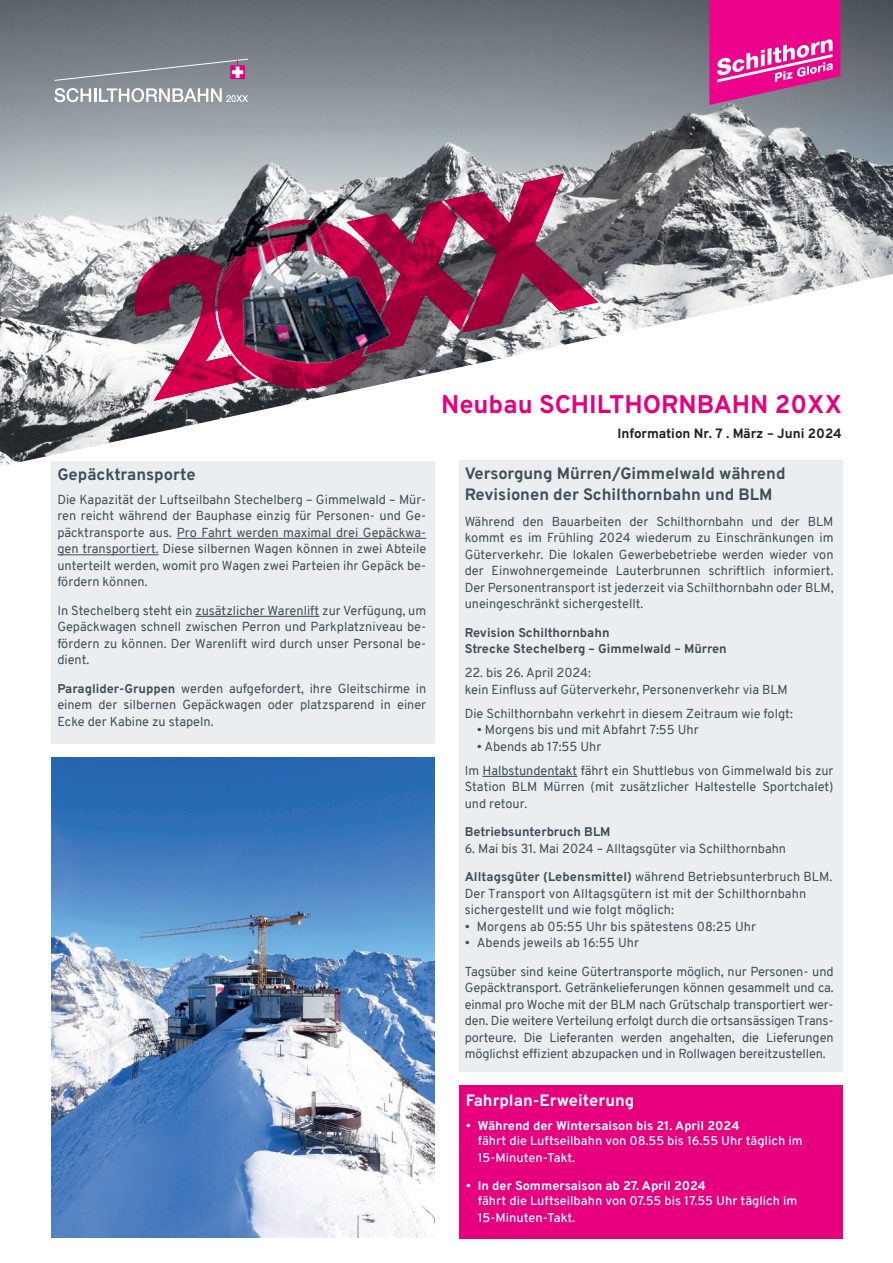
<style>
.page{position:relative;width:893px;height:1263px;background:#fff}
.page>*{position:absolute;margin:0;border:0;box-sizing:border-box;transform-origin:0 0}
.t1{font:700 25.5px "Overpass";color:#e6007e}
.t2{font:700 16.5px/21px "Overpass";color:#3d4f59}
.t3{font:700 16.5px "Overpass";color:#fff}
.t4{font:700 13.5px "Overpass";color:#231f20}
.t5{font:12.75px/16.5px "Overpass";color:#3d4f59;text-align:justify}
.t6{font:500 12.75px/16.5px "Overpass";color:#fff}
.t7{font:700 12.75px/16.5px "Overpass";color:#3d4f59}
.t8{font:700 12.75px "Overpass";color:#fff}
.s1{font-weight:700}
</style>
<div class="page">
<div style="left:51px;top:461px;width:384px;height:283px;background:#ebeef1"></div>
<hr style="left:177px;top:538px;width:249px;height:1px;background:#3d4f59">
<hr style="left:57px;top:554px;width:102px;height:1px;background:#3d4f59">
<hr style="left:195px;top:616px;width:124px;height:1px;background:#3d4f59">
<img style="left:0;top:0;width:893px;height:466px">
<svg style="left:54px;top:88px;width:194px;height:14px"></svg>
<svg style="left:54px;top:59px;width:195px;height:22px;background:#8a8994"></svg>
<svg style="left:134px;top:174px;width:464px;height:227px"></svg>
<img style="left:218px;top:177px;width:209px;height:213px">
<svg style="left:709px;top:0;width:131px;height:105px;background:#df2f98"></svg>
<div style="left:459px;top:1085px;width:384px;height:153px;background:#e6007e"></div>
<div style="left:459px;top:460px;width:384px;height:612px;background:#ebeef1"></div>
<hr style="left:482px;top:776px;width:95px;height:1px;background:#3d4f59">
<img style="left:51px;top:757px;width:384px;height:480px">
<p class="t2" style="left:57px;top:463px;width:140px">Gepäcktransporte</p>
<p class="t5" style="left:57px;top:491px;width:370px">Die Kapazität der Luftseilbahn Stechelberg – Gimmelwald – Mür&shy;ren reicht während der Bauphase einzig für Personen- und Ge&shy;päcktransporte aus. Pro Fahrt werden maximal drei Gepäckwa&shy;gen transportiert. Diese silbernen Wagen können in zwei Abteile unterteilt werden, womit pro Wagen zwei Parteien ihr Gepäck be&shy;fördern können.</p>
<p class="t5" style="left:57px;top:602px;width:370px">In Stechelberg steht ein zusätzlicher Warenlift zur Verfügung, um Gepäckwagen schnell zwischen Perron und Parkplatzniveau be&shy;fördern zu können. Der Warenlift wird durch unser Personal be&shy;dient.</p>
<p class="t5" style="left:57px;top:680px;width:370px"><span class="s1">Paraglider-Gruppen</span> werden aufgefordert, ihre Gleitschirme in einem der silbernen Gepäckwagen oder platzsparend in einer Ecke der Kabine zu stapeln.</p>
<h1 class="t1" style="left:441px;top:383px;width:402px">Neubau SCHILTHORNBAHN 20XX</h1>
<p class="t4" style="left:617px;top:423px;width:226px">Information Nr. 7 . März – Juni 2024</p>
<p class="t2" style="left:465px;top:462px;width:322px">Versorgung Mürren/Gimmelwald während<br>Revisionen der Schilthornbahn und BLM</p>
<p class="t5" style="left:465px;top:513px;width:370px">Während den Bauarbeiten der Schilthornbahn und der BLM kommt es im Frühling 2024 wiederum zu Einschränkungen im Güterverkehr. Die lokalen Gewerbebetriebe werden wieder von der Einwohnergemeinde Lauterbrunnen schriftlich informiert.<br>Der Personentransport ist jederzeit via Schilthornbahn oder BLM, uneingeschränkt sichergestellt.</p>
<p class="t7" style="left:465px;top:623px;width:264px">Revision Schilthornbahn<br>Strecke Stechelberg – Gimmelwald – Mürren</p>
<p class="t5" style="left:465px;top:664px;width:325px">22. bis 26. April 2024:<br>kein Einfluss auf Güterverkehr, Personenverkehr via BLM</p>
<p class="t5" style="left:465px;top:705px;width:330px">Die Schilthornbahn verkehrt in diesem Zeitraum wie folgt:</p>
<p class="t5" style="left:477px;top:721px;width:224px">• Morgens bis und mit Abfahrt 7:55 Uhr</p>
<p class="t5" style="left:465px;top:734px;width:370px;line-height:24px;text-indent:12px">• Abends ab 17:55 Uhr<br>Im Halbstundentakt fährt ein Shuttlebus von Gimmelwald bis zur</p>
<p class="t5" style="left:465px;top:778px;width:370px">Station BLM Mürren (mit zusätzlicher Haltestelle Sportchalet) und retour.</p>
<p class="t7" style="left:465px;top:823px;width:147px">Betriebsunterbruch BLM</p>
<p class="t5" style="left:465px;top:840px;width:323px">6. Mai bis 31. Mai 2024 – Alltagsgüter via Schilthornbahn</p>
<p class="t5" style="left:465px;top:868px;width:369px;text-align:left"><span class="s1">Alltagsgüter (Lebensmittel)</span> während Betriebsunterbruch BLM.<br>Der Transport von Alltagsgütern ist mit der Schilthornbahn sichergestellt und wie folgt möglich:</p>
<p class="t5" style="left:465px;top:918px;width:293px">• Morgens ab 05:55 Uhr bis spätestens 08:25 Uhr</p>
<p class="t5" style="left:465px;top:934px;width:176px">• Abends jeweils ab 16:55 Uhr</p>
<p class="t5" style="left:465px;top:963px;width:370px">Tagsüber sind keine Gütertransporte möglich, nur Personen- und Gepäcktransport. Getränkelieferungen können gesammelt und ca. einmal pro Woche mit der BLM nach Grütschalp transportiert wer&shy;den. Die weitere Verteilung erfolgt durch die ortsansässigen Trans&shy;porteure. Die Lieferanten werden angehalten, die Lieferungen möglichst effizient abzupacken und in Rollwagen bereitzustellen.</p>
<p class="t3" style="left:466px;top:1087px;width:170px">Fahrplan-Erweiterung</p>
<p class="t8" style="left:466px;top:1115px;width:275px">• Während der Wintersaison bis 21. April 2024</p>
<p class="t6" style="left:478px;top:1132px;width:326px">fährt die Luftseilbahn von 08.55 bis 16.55 Uhr täglich im<br>15-Minuten-Takt.</p>
<p class="t8" style="left:466px;top:1175px;width:242px">• In der Sommersaison ab 27. April 2024</p>
<p class="t6" style="left:478px;top:1192px;width:321px">fährt die Luftseilbahn von 07.55 bis 17.55 Uhr täglich im<br>15-Minuten-Takt.</p>
</div>
